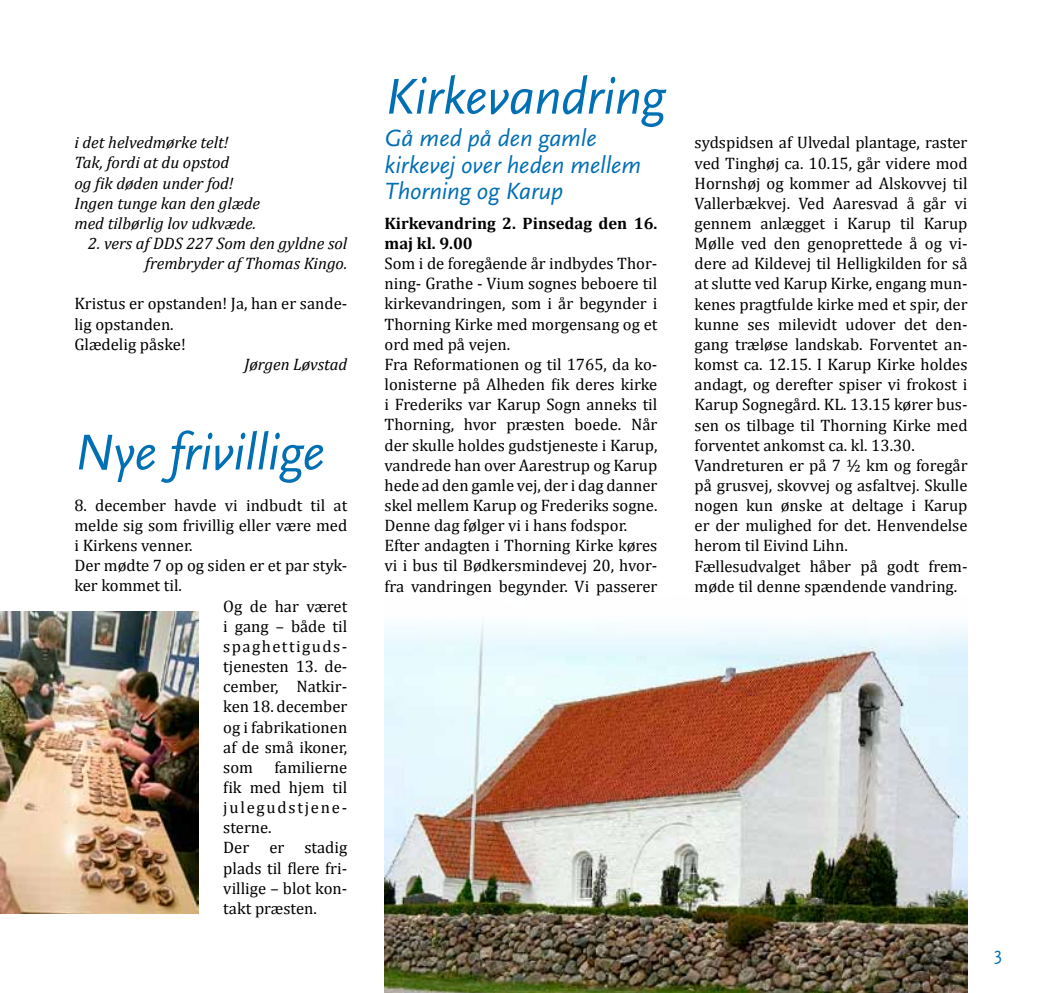
<style>
.page{position:relative;width:1042px;height:993px;background:#fff}
.page>*{position:absolute;margin:0;border:0;box-sizing:border-box;transform-origin:0 0}
.t1{font:italic 52.5px "Scala Sans";letter-spacing:-.01em;color:#006fb4}
.t2{font:italic 24.5px/26.2px "Scala Sans";letter-spacing:-.005em;color:#006fb4}
.t3{font:19.25px "Scala Sans";color:#006fb4}
.t4{font:16.62px/20.1px "Cambria";color:#000}
.t5{font:italic 16.62px/20.1px "Cambria";color:#000}
.t6{font:700 16.62px/20.1px "Cambria";color:#000}
.t7{font:16.62px "Cambria";letter-spacing:.09em;color:#000}
</style>
<div class="page">
<img style="left:384px;top:621px;width:583px;height:371px">
<img style="left:0;top:611px;width:198px;height:302px">
<p class="t5" style="left:74px;top:132px;width:187px">i det helvedmørke telt!<br>Tak, fordi at du opstod<br>og fik døden under fod!<br>Ingen tunge kan den glæde med tilbørlig lov udkvæde.</p>
<p class="t5" style="left:88px;top:232px;width:261px;text-align:right">2. vers af DDS 227 Som den gyldne sol frembryder af Thomas Kingo.</p>
<p class="t4" style="left:74px;top:293px;width:274px">Kristus er opstanden! Ja, han er sande&shy;lig opstanden.<br>Glædelig påske!</p>
<p class="t5" style="left:244px;top:353px;width:104px">Jørgen Løvstad</p>
<h1 class="t1" style="left:74px;top:423px;width:252px">Nye frivillige</h1>
<p class="t4" style="left:74px;top:495px;width:274px">8. december havde vi indbudt til at</p>
<p class="t4" style="left:74px;top:515px;width:274px">melde sig som frivillig eller være med</p>
<p class="t4" style="left:74px;top:535px;width:120px">i Kirkens venner.</p>
<p class="t4" style="left:74px;top:555px;width:274px">Der mødte 7 op og siden er et par styk-</p>
<p class="t4" style="left:74px;top:575px;width:109px">ker kommet til.</p>
<p class="t4" style="left:223px;top:595px;width:125px">Og de har været</p>
<p class="t4" style="left:223px;top:615px;width:125px">i gang – både til</p>
<p class="t7" style="left:223px;top:636px;width:125px">spaghettiguds-</p>
<p class="t4" style="left:223px;top:656px;width:125px">tjenesten 13. de-</p>
<p class="t4" style="left:223px;top:676px;width:125px">cember, Natkir-</p>
<p class="t4" style="left:223px;top:696px;width:126px">ken 18. december</p>
<p class="t4" style="left:223px;top:716px;width:125px">og i fabrikationen</p>
<p class="t4" style="left:223px;top:736px;width:125px">af de små ikoner,</p>
<p class="t4" style="left:223px;top:756px;width:31px">som</p>
<p class="t4" style="left:223px;top:756px;width:125px;text-indent:51px">familierne fik med hjem til julegudstjene&shy;sterne.<br>Der er stadig plads til flere fri&shy;villige – blot kon&shy;takt præsten.</p>
<h1 class="t1" style="left:384px;top:68px;width:282px">Kirkevandring</h1>
<h2 class="t2" style="left:384px;top:126px;width:258px">Gå med på den gamle kirkevej over heden mellem<br>Thorning og Karup</h2>
<p class="t6" style="left:384px;top:212px;width:274px">Kirkevandring 2. Pinsedag den 16. maj kl. 9.00</p>
<p class="t4" style="left:384px;top:253px;width:274px">Som i de foregående år indbydes Thor&shy;ning- Grathe - Vium sognes beboere til kirkevandringen, som i år begynder i Thorning Kirke med morgensang og et ord med på vejen.<br>Fra Reformationen og til 1765, da ko&shy;lonisterne på Alheden fik deres kirke i Frederiks var Karup Sogn anneks til Thorning, hvor præsten boede. Når der skulle holdes gudstjeneste i Karup, vandrede han over Aarestrup og Karup hede ad den gamle vej, der i dag danner skel mellem Karup og Frederiks sogne.<br>Denne dag følger vi i hans fodspor.<br>Efter andagten i Thorning Kirke køres vi i bus til Bødkersmindevej 20, hvor&shy;fra vandringen begynder. Vi passerer</p>
<p class="t4" style="left:694px;top:133px;width:274px">sydspidsen af Ulvedal plantage, raster ved Tinghøj ca. 10.15, går videre mod Hornshøj og kommer ad Alskovvej til Vallerbækvej. Ved Aaresvad å går vi gennem anlægget i Karup til Karup Mølle ved den genoprettede å og vi&shy;dere ad Kildevej til Helligkilden for så at slutte ved Karup Kirke, engang mun&shy;kenes pragtfulde kirke med et spir, der kunne ses milevidt udover det den&shy;gang træløse landskab. Forventet an&shy;komst ca. 12.15. I Karup Kirke holdes andagt, og derefter spiser vi frokost i Karup Sognegård. KL. 13.15 kører bus&shy;sen os tilbage til Thorning Kirke med forventet ankomst ca. kl. 13.30.<br>Vandreturen er på 7 ½ km og foregår på grusvej, skovvej og asfaltvej. Skulle nogen kun ønske at deltage i Karup er der mulighed for det. Henvendelse herom til Eivind Lihn.<br>Fællesudvalget håber på godt frem&shy;møde til denne spændende vandring.</p>
<p class="t3" style="left:994px;top:943px;width:10px">3</p>
</div>
